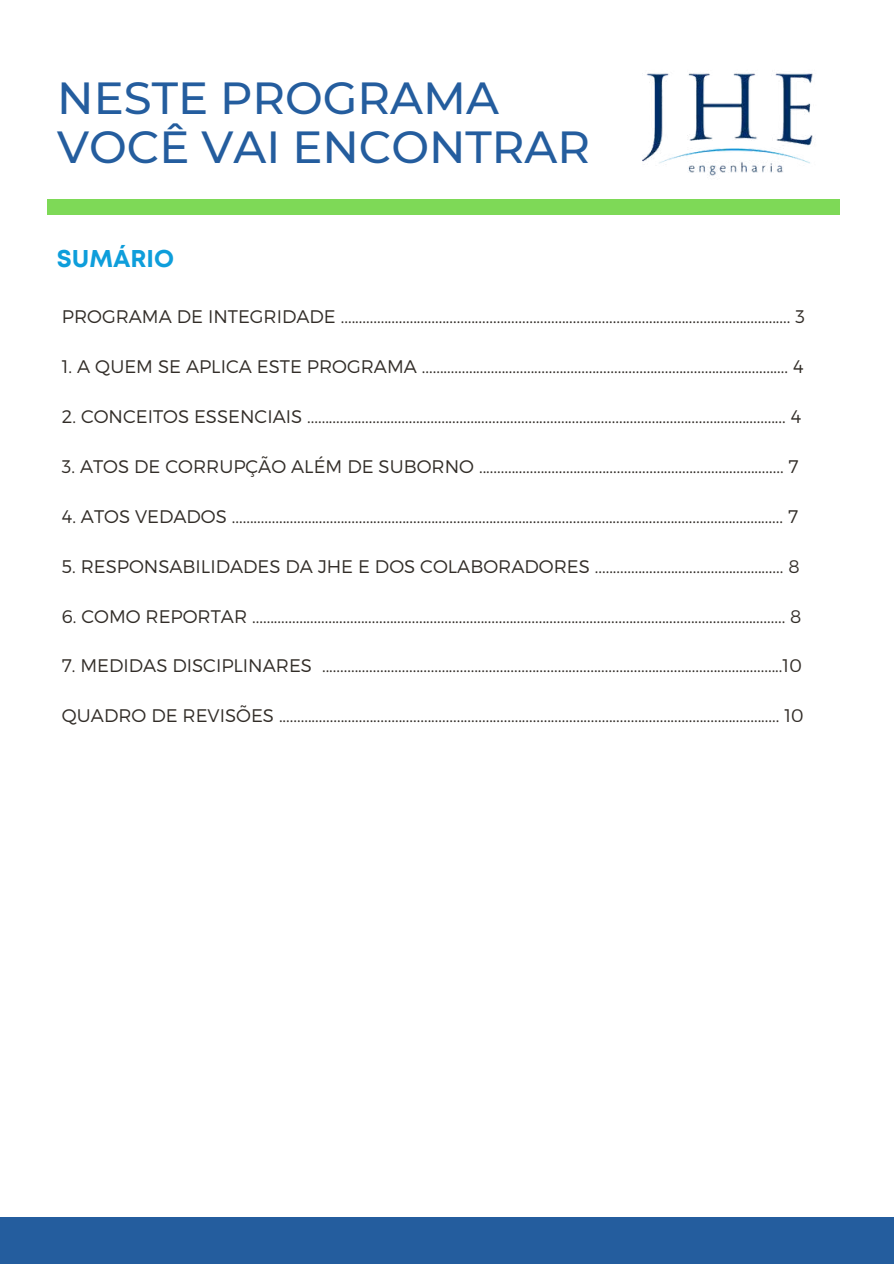
<style>
.page{position:relative;width:894px;height:1264px;background:#fff}
.page>*{position:absolute;margin:0;border:0;box-sizing:border-box;transform-origin:0 0}
.t1{font:500 44.85px/48.3px "Montserrat";color:#245d9e}
.t2{font:700 24.3px "Mont";color:#0e9edb}
.t3{font:300 18.15px "Montserrat";color:#322d28}
</style>
<div class="page">
<div style="left:602px;top:199px;width:237px;height:16px;background:#7ed957"></div>
<img style="left:642px;top:73px;width:171px;height:103px">
<div style="left:0;top:1217px;width:893px;height:46px;background:#245d9e"></div>
<div style="left:47px;top:199px;width:786px;height:16px;background:#7ed957"></div>
<h1 class="t1" style="left:57px;top:74px;width:534px">NESTE PROGRAMA<br>VOCÊ VAI ENCONTRAR</h1>
<h2 class="t2" style="left:57px;top:249px;width:119px">SUMÁRIO</h2>
<p class="t3" style="left:62px;top:305px;width:744px">PROGRAMA DE INTEGRIDADE ............................................................................................................................ 3</p>
<p class="t3" style="left:62px;top:354px;width:743px">1. A QUEM SE APLICA ESTE PROGRAMA ..................................................................................................... 4</p>
<p class="t3" style="left:62px;top:404px;width:740px">2. CONCEITOS ESSENCIAIS .................................................................................................................................... 4</p>
<p class="t3" style="left:62px;top:454px;width:738px">3. ATOS DE CORRUPÇÃO ALÉM DE SUBORNO .................................................................................... 7</p>
<p class="t3" style="left:62px;top:504px;width:737px">4. ATOS VEDADOS ........................................................................................................................................................ 7</p>
<p class="t3" style="left:62px;top:554px;width:739px">5. RESPONSABILIDADES DA JHE E DOS COLABORADORES .................................................... 8</p>
<p class="t3" style="left:62px;top:604px;width:741px">6. COMO REPORTAR ................................................................................................................................................... 8</p>
<p class="t3" style="left:62px;top:654px;width:741px">7. MEDIDAS DISCIPLINARES ...............................................................................................................................10</p>
<p class="t3" style="left:62px;top:704px;width:743px">QUADRO DE REVISÕES .......................................................................................................................................... 10</p>
</div>
